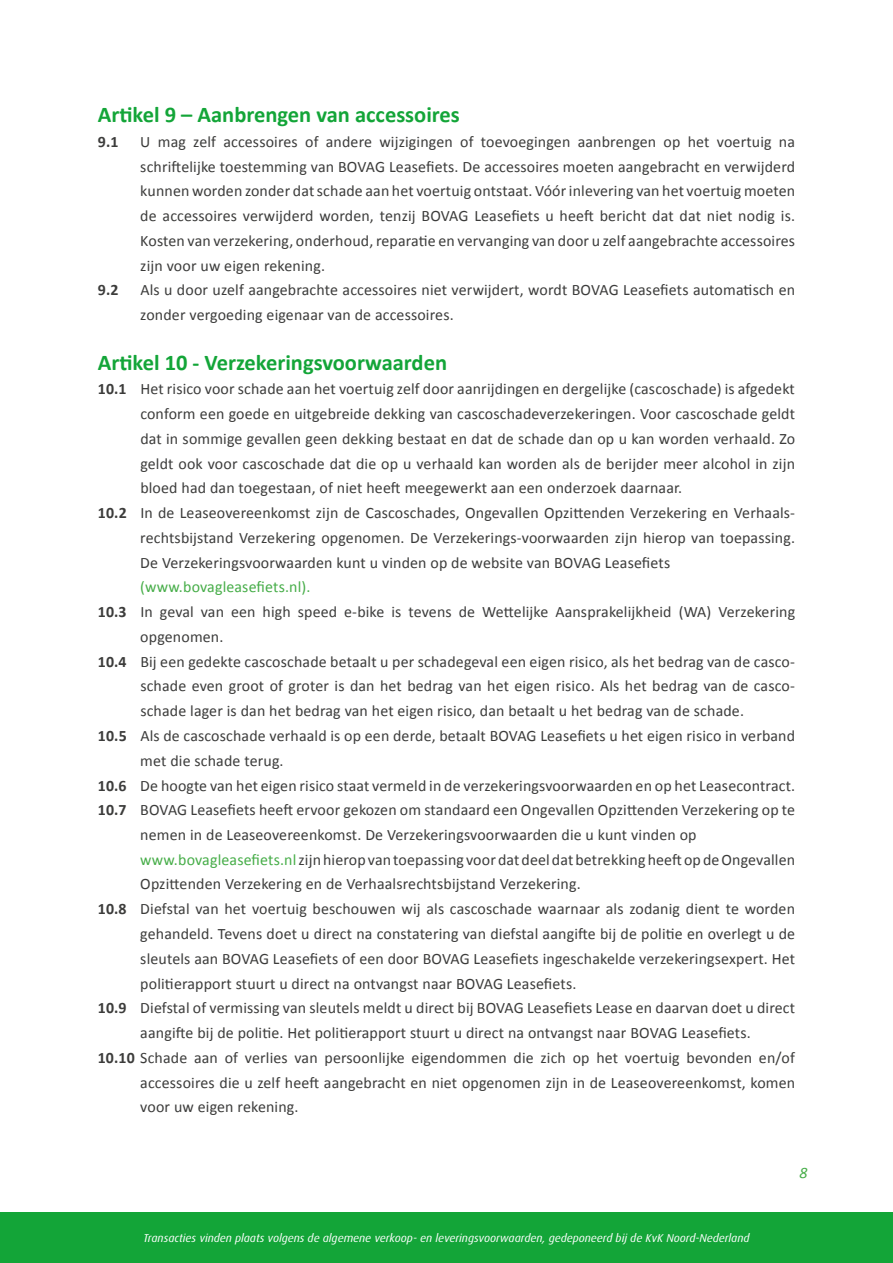
<style>
.page{position:relative;width:893px;height:1263px;background:#fff}
.page>*{position:absolute;margin:0;border:0;box-sizing:border-box;transform-origin:0 0}
.t1{font:700 22.5px "Calibri";color:#13a538}
.t2{font:15.9px/24.8px "Calibri";letter-spacing:.01em;color:#3c3c3b;text-align:justify}
.t3{font:15.9px "Calibri";letter-spacing:.01em;color:#46ad48}
.t4{font:700 15.9px "Calibri";color:#3c3c3b}
.t5{font:italic 15.9px "Calibri";color:#46ad48}
.t6{font:italic 11.4px "Dax";color:#fff}
.s1{font-weight:700}
.s2{color:#46ad48}
</style>
<div class="page">
<div style="left:0;top:1212px;width:893px;height:51px;background:#13a538"></div>
<h1 class="t1" style="left:98px;top:100px;width:364px">Artikel 9 – Aanbrengen van accessoires</h1>
<p class="t4" style="left:98px;top:131px;width:22px">9.1</p>
<p class="t2" style="left:140px;top:129px;width:656px">U mag zelf accessoires of andere wijzigingen of toevoegingen aanbrengen op het voertuig na schriftelijke toestemming van BOVAG Leasefiets. De accessoires moeten aangebracht en verwijderd kunnen worden zonder datschade aan het voertuig ontstaat. Vóórinlevering van het voertuig moeten de accessoires verwijderd worden, tenzij BOVAG Leasefiets u heeft bericht dat dat niet nodig is.<br>Kosten van verzekering, onderhoud, reparatie en vervanging van door u zelf aangebrachte accessoires zijn voor uw eigen rekening.</p>
<p class="t4" style="left:98px;top:280px;width:22px">9.2</p>
<p class="t2" style="left:140px;top:278px;width:656px">Als u door uzelf aangebrachte accessoires niet verwijdert, wordt BOVAG Leasefiets automatisch en zonder vergoeding eigenaar van de accessoires.</p>
<h1 class="t1" style="left:98px;top:348px;width:351px">Artikel 10 - Verzekeringsvoorwaarden</h1>
<p class="t2" style="left:98px;top:377px;width:699px"><span class="s1">10.1</span> Het risico voor schade aan het voertuig zelf door aanrijdingen en dergelijke (cascoschade) is afgedekt</p>
<p class="t2" style="left:140px;top:402px;width:656px">conform een goede en uitgebreide dekking van cascoschadeverzekeringen. Voor cascoschade geldt</p>
<p class="t2" style="left:140px;top:426px;width:656px">dat in sommige gevallen geen dekking bestaat en dat de schade dan op u kan worden verhaald. Zo</p>
<p class="t2" style="left:140px;top:451px;width:656px">geldt ook voor cascoschade dat die op u verhaald kan worden als de berijder meer alcohol in zijn</p>
<p class="t2" style="left:140px;top:476px;width:543px">bloed had dan toegestaan, of niet heeft meegewerkt aan een onderzoek daarnaar.</p>
<p class="t2" style="left:98px;top:501px;width:699px"><span class="s1">10.2</span> In de Leaseovereenkomst zijn de Cascoschades, Ongevallen Opzittenden Verzekering en Verhaals-</p>
<p class="t2" style="left:140px;top:525px;width:656px">rechtsbijstand Verzekering opgenomen. De Verzekerings-voorwaarden zijn hierop van toepassing.</p>
<p class="t2" style="left:140px;top:550px;width:531px">De Verzekeringsvoorwaarden kunt u vinden op de website van BOVAG Leasefiets</p>
<p class="t3" style="left:140px;top:577px;width:172px">(www.bovagleasefiets.nl).</p>
<p class="t2" style="left:98px;top:600px;width:699px"><span class="s1">10.3</span> In geval van een high speed e-bike is tevens de Wettelijke Aansprakelijkheid (WA) Verzekering</p>
<p class="t2" style="left:140px;top:624px;width:85px">opgenomen.</p>
<p class="t2" style="left:98px;top:649px;width:698px"><span class="s1">10.4</span> Bij een gedekte cascoschade betaalt u per schadegeval een eigen risico, als het bedrag van de casco-</p>
<p class="t2" style="left:140px;top:674px;width:655px">schade even groot of groter is dan het bedrag van het eigen risico. Als het bedrag van de casco-</p>
<p class="t2" style="left:140px;top:699px;width:605px">schade lager is dan het bedrag van het eigen risico, dan betaalt u het bedrag van de schade.</p>
<p class="t2" style="left:98px;top:723px;width:699px"><span class="s1">10.5</span> Als de cascoschade verhaald is op een derde, betaalt BOVAG Leasefiets u het eigen risico in verband</p>
<p class="t2" style="left:140px;top:748px;width:145px">met die schade terug.</p>
<p class="t2" style="left:98px;top:773px;width:699px"><span class="s1">10.6</span> De hoogte van het eigen risico staat vermeld in de verzekeringsvoorwaarden en op het Leasecontract.</p>
<p class="t2" style="left:98px;top:798px;width:699px"><span class="s1">10.7</span> BOVAG Leasefiets heeft ervoor gekozen om standaard een Ongevallen Opzittenden Verzekering op te</p>
<p class="t2" style="left:140px;top:822px;width:558px">nemen in de Leaseovereenkomst. De Verzekeringsvoorwaarden die u kunt vinden op</p>
<p class="t2" style="left:140px;top:847px;width:656px"><span class="s2">www.bovagleasefiets.nl</span>zijn hierop vantoepassing voordat deeldatbetrekkingheeftopdeOngevallen</p>
<p class="t2" style="left:140px;top:872px;width:442px">Opzittenden Verzekering en de Verhaalsrechtsbijstand Verzekering.</p>
<p class="t2" style="left:98px;top:897px;width:699px"><span class="s1">10.8</span> Diefstal van het voertuig beschouwen wij als cascoschade waarnaar als zodanig dient te worden</p>
<p class="t2" style="left:140px;top:921px;width:656px">gehandeld. Tevens doet u direct na constatering van diefstal aangifte bij de politie en overlegt u de</p>
<p class="t2" style="left:140px;top:946px;width:656px">sleutels aan BOVAG Leasefiets of een door BOVAG Leasefiets ingeschakelde verzekeringsexpert. Het</p>
<p class="t2" style="left:140px;top:971px;width:438px">politierapport stuurt u direct na ontvangst naar BOVAG Leasefiets.</p>
<p class="t2" style="left:98px;top:996px;width:699px"><span class="s1">10.9</span> Diefstal of vermissing van sleutels meldt u direct bij BOVAG Leasefiets Lease en daarvan doet u direct</p>
<p class="t2" style="left:140px;top:1020px;width:612px">aangifte bij de politie. Het politierapport stuurt u direct na ontvangst naar BOVAG Leasefiets.</p>
<p class="t2" style="left:98px;top:1045px;width:699px"><span class="s1">10.10</span> Schade aan of verlies van persoonlijke eigendommen die zich op het voertuig bevonden en/of</p>
<p class="t2" style="left:140px;top:1070px;width:656px">accessoires die u zelf heeft aangebracht en niet opgenomen zijn in de Leaseovereenkomst, komen</p>
<p class="t2" style="left:140px;top:1095px;width:160px">voor uw eigen rekening.</p>
<p class="t6" style="left:143px;top:1231px;width:608px">Transacties vinden plaats volgens de algemene verkoop- en leveringsvoorwaarden, gedeponeerd bij de KvK Noord-Nederland</p>
<p class="t5" style="left:799px;top:1161px;width:10px">8</p>
</div>
